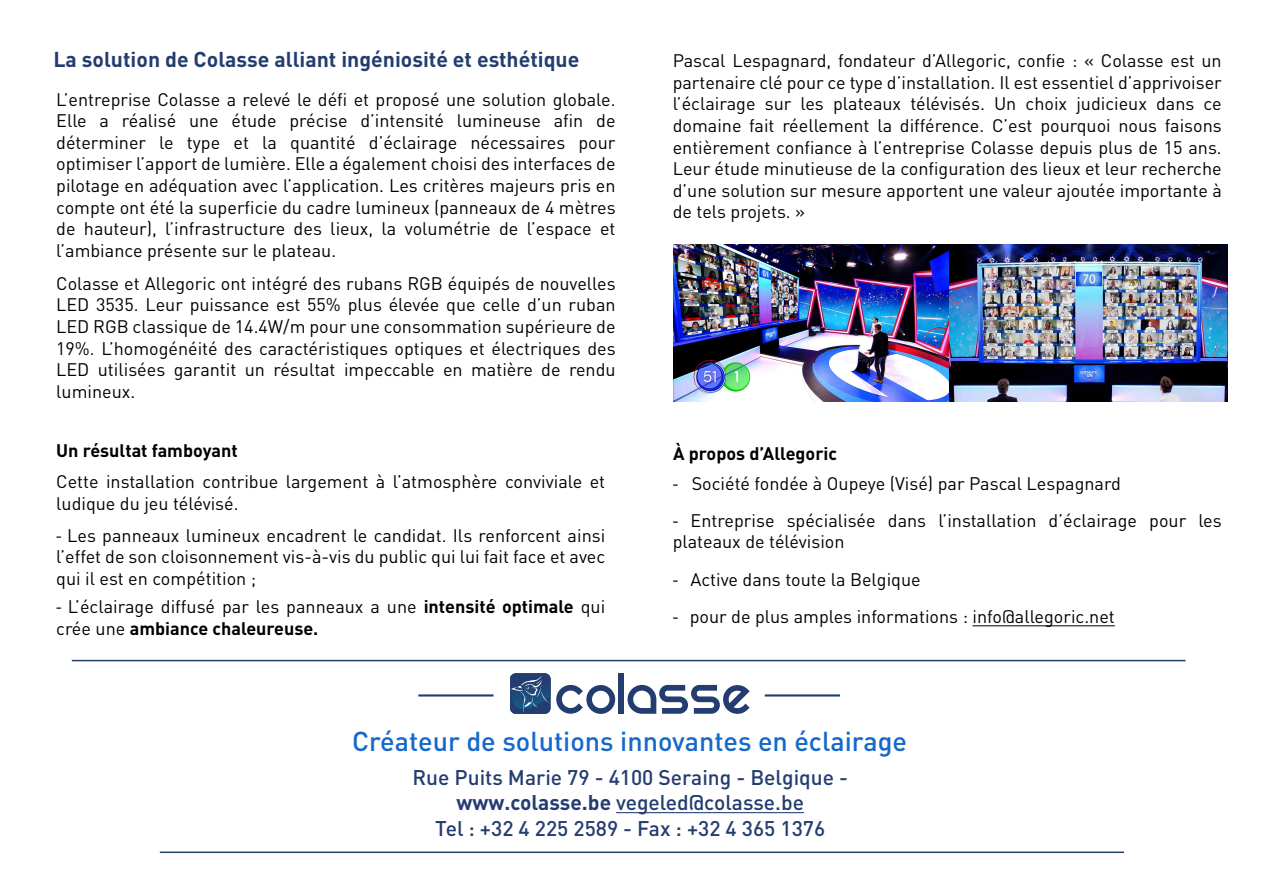
<style>
.page{position:relative;width:1263px;height:893px;background:#fff}
.page>*{position:absolute;margin:0;border:0;box-sizing:border-box;transform-origin:0 0}
.t1{font:500 27px "DIN Pro";color:#1568cc}
.t2{font:700 21.3px "DIN Pro";color:#243d70}
.t3{font:500 21px/25.2px "DIN Pro";color:#243d70;text-align:center}
.t4{font:18px/21.6px "DIN Pro";color:#000;text-align:justify}
.t5{font:700 18px "DIN Pro";color:#000}
.s1{font-family:"Myriad Pro"}
.s2{font-weight:700}
</style>
<div class="page">
<hr style="left:72px;top:660px;width:1113px;height:1px;background:#243d70">
<hr style="left:160px;top:851px;width:964px;height:2px;background:#243d70">
<hr style="left:616px;top:812px;width:188px;height:1px;background:#243d70">
<div style="left:510px;top:673px;width:40px;height:41px;background:#243d70;border-radius:6px"></div>
<svg style="left:510px;top:673px;width:40px;height:40px"></svg>
<svg style="left:556px;top:685px;width:59px;height:29px"></svg>
<div style="left:618px;top:673px;width:6px;height:41px;background:#243d70"></div>
<svg style="left:627px;top:685px;width:123px;height:29px"></svg>
<hr style="left:765px;top:694px;width:75px;height:2px;background:#243d70">
<hr style="left:418px;top:694px;width:75px;height:2px;background:#243d70">
<hr style="left:972px;top:625px;width:143px;height:1px;background:#000">
<img style="left:673px;top:245px;width:555px;height:156px">
<p class="t2" style="left:53px;top:46px;width:528px">La solution de Colasse alliant ingéniosité et esthétique</p>
<p class="t4" style="left:56px;top:88px;width:561px">L’entreprise Colasse a relevé le défi et proposé une solution globale.<br>Elle a réalisé une étude précise d’intensité lumineuse afin de déterminer le type et la quantité d’éclairage nécessaires pour optimiser l’apport de lumière. Elle a également choisi des interfaces de pilotage en adéquation avec l’application. Les critères majeurs pris en compte ont été la superficie du cadre lumineux (panneaux de 4 mètres de hauteur), l’infrastructure des lieux, la volumétrie de l’espace et l’ambiance présente sur le plateau.</p>
<p class="t4" style="left:56px;top:272px;width:561px">Colasse et Allegoric ont intégré des rubans RGB équipés de nouvelles LED 3535. Leur puissance est 55% plus élevée que celle d’un ruban LED RGB classique de 14.4W/m pour une consommation supérieure de 19%. L’homogénéité des caractéristiques optiques et électriques des LED utilisées garantit un résultat impeccable en matière de rendu lumineux.</p>
<p class="t5" style="left:56px;top:439px;width:183px">Un résultat famboyant</p>
<p class="t4" style="left:56px;top:470px;width:551px">Cette installation contribue largement à l’atmosphère conviviale et ludique du jeu télévisé.</p>
<p class="t4" style="left:56px;top:523px;width:551px"><span class="s1">-</span> Les panneaux lumineux encadrent le candidat. Ils renforcent ainsi l’effet de son cloisonnement vis-à-vis du public qui lui fait face et avec qui il est en compétition ;</p>
<p class="t4" style="left:56px;top:595px;width:551px"><span class="s1">-</span> L’éclairage diffusé par les panneaux a une <span class="s2">intensité optimale</span> qui crée une <span class="s2">ambiance chaleureuse.</span></p>
<p class="t4" style="left:673px;top:49px;width:551px">Pascal Lespagnard, fondateur d’Allegoric, confie : « Colasse est un partenaire clé pour ce type d’installation. Il est essentiel d’apprivoiser l’éclairage sur les plateaux télévisés. Un choix judicieux dans ce domaine fait réellement la différence. C’est pourquoi nous faisons entièrement confiance à l’entreprise Colasse depuis plus de 15 ans.<br>Leur étude minutieuse de la configuration des lieux et leur recherche d’une solution sur mesure apportent une valeur ajoutée importante à de tels projets. »</p>
<p class="t5" style="left:673px;top:442px;width:165px">À propos d’Allegoric</p>
<p class="t4" style="left:673px;top:472px;width:450px"><span class="s1">-</span> Société fondée à Oupeye (Visé) par Pascal Lespagnard</p>
<p class="t4" style="left:673px;top:510px;width:551px;line-height:21px"><span class="s1">-</span> Entreprise spécialisée dans l’installation d’éclairage pour les plateaux de télévision</p>
<p class="t4" style="left:673px;top:568px;width:250px"><span class="s1">-</span> Active dans toute la Belgique</p>
<p class="t4" style="left:673px;top:605px;width:444px"><span class="s1">-</span> pour de plus amples informations : info@allegoric.net</p>
<h1 class="t1" style="left:352px;top:724px;width:556px">Créateur de solutions innovantes en éclairage</h1>
<p class="t3" style="left:412px;top:764px;width:437px">Rue Puits Marie 79 - 4100 Seraing - Belgique - <span class="s2">www.colasse.be</span> vegeled@colasse.be<br>Tel : +32 4 225 2589 - Fax : +32 4 365 1376</p>
</div>
